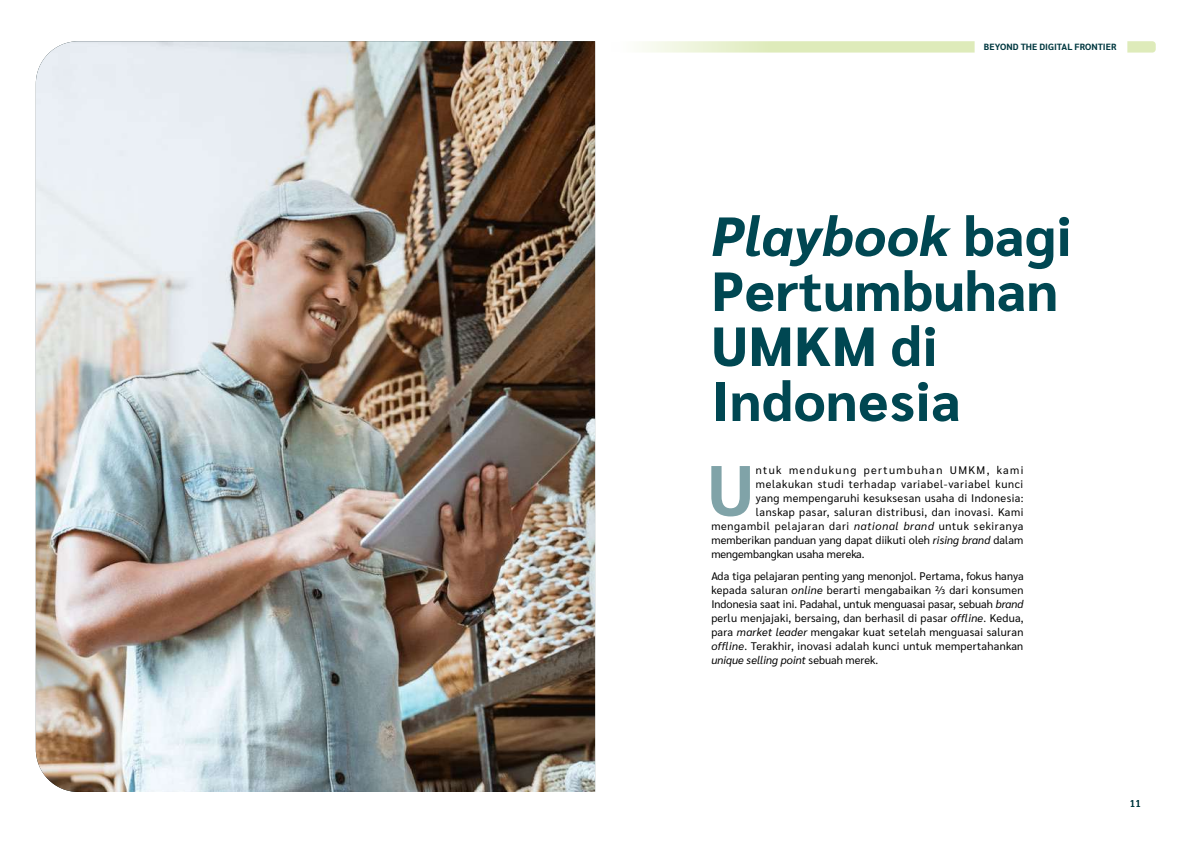
<style>
.page{position:relative;width:1191px;height:842px;background:#fff}
.page>*{position:absolute;margin:0;border:0;box-sizing:border-box;transform-origin:0 0}
.t1{font:700 71px "Sarabun";color:#80a3a8}
.t2{font:800 55px/55px "Sarabun";letter-spacing:.01em;color:#004752}
.t3{font:11px/14px "Sarabun";letter-spacing:.035em;color:#000;text-align:justify}
.t4{font:11px "Sarabun";letter-spacing:.01em;color:#000}
.t5{font:11px "Sarabun";letter-spacing:.055em;color:#000}
.t6{font:11px "Sarabun";letter-spacing:.06em;color:#000}
.t7{font:11px "Sarabun";letter-spacing:.125em;color:#000}
.t8{font:11px "Sarabun";color:#000}
.t9{font:10px "Sarabun";color:#003840}
.t10{font:700 9px "Sarabun";color:#003840}
.s1{font-style:italic}
</style>
<div class="page">
<img style="left:36px;top:41px;width:559px;height:751px">
<svg style="left:641px;top:41px;width:514px;height:12px"></svg>
<p class="t10" style="left:984px;top:42px;width:134px">BEYOND THE DIGITAL FRONTIER</p>
<h2 class="t2" style="left:711px;top:209px;width:362px"><span class="s1">Playbook</span> bagi<br>Pertumbuhan<br>UMKM di<br>Indonesia</h2>
<h1 class="t1" style="left:707px;top:450px;width:49px">U</h1>
<p class="t7" style="left:756px;top:463px;width:269px">ntuk mendukung pertumbuhan UMKM, kami</p>
<p class="t6" style="left:756px;top:477px;width:269px">melakukan studi terhadap variabel-variabel kunci</p>
<p class="t3" style="left:756px;top:491px;width:269px">yang mempengaruhi kesuksesan usaha di Indonesia:</p>
<p class="t3" style="left:756px;top:505px;width:269px">lanskap pasar, saluran distribusi, dan inovasi. Kami</p>
<p class="t5" style="left:711px;top:519px;width:313px">mengambil pelajaran dari <span class="s1">national brand</span> untuk sekiranya</p>
<p class="t4" style="left:711px;top:533px;width:314px">memberikan panduan yang dapat diikuti oleh <span class="s1">rising brand</span> dalam</p>
<p class="t8" style="left:711px;top:547px;width:155px">mengembangkan usaha mereka.</p>
<p class="t3" style="left:711px;top:569px;width:314px">Ada tiga pelajaran penting yang menonjol. Pertama, fokus hanya kepada saluran <span class="s1">online</span> berarti mengabaikan ⅔ dari konsumen Indonesia saat ini. Padahal, untuk menguasai pasar, sebuah <span class="s1">brand </span>perlu menjajaki, bersaing, dan berhasil di pasar <span class="s1">offline</span>. Kedua, para <span class="s1">market leader</span> mengakar kuat setelah menguasai saluran <span class="s1">offline</span>. Terakhir, inovasi adalah kunci untuk mempertahankan <span class="s1">unique selling point</span> sebuah merek.</p>
<p class="t9" style="left:1130px;top:798px;width:12px">11</p>
</div>
